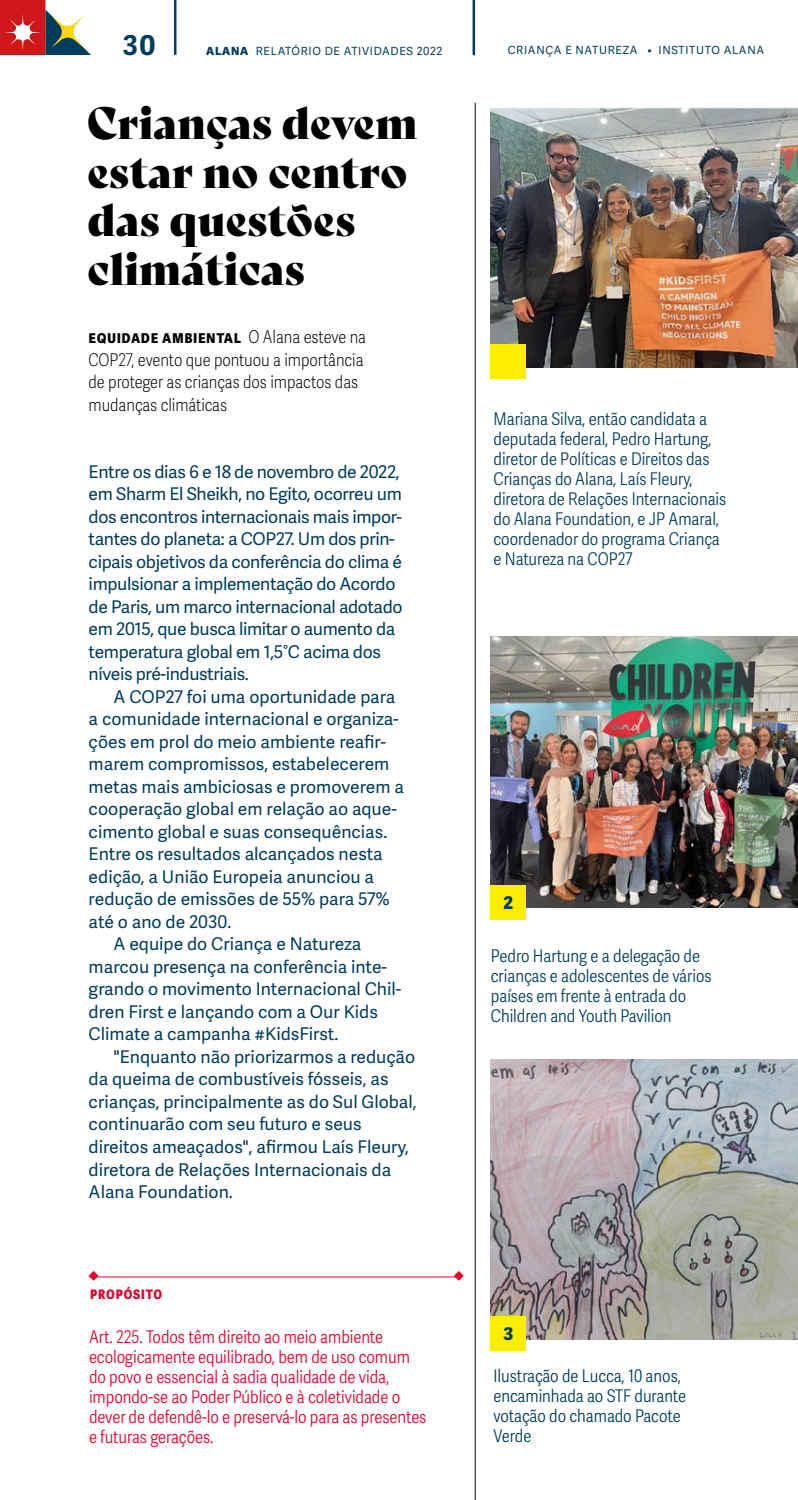
<style>
.page{position:relative;width:798px;height:1500px;background:#fff}
.page>*{position:absolute;margin:0;border:0;box-sizing:border-box;transform-origin:0 0}
.t1{font:43.75px/48.8px "Bely Display";color:#000}
.t2{font:700 27.38px "Adelle Sans";color:#003c5c}
.t3{font:17.5px "Adelle Sans";color:#003c5c}
.t4{font:300 17.5px/20px "Adelle Sans Cnd";color:#003c5c}
.t5{font:17.5px "Adelle Sans";letter-spacing:-.02em;color:#003c5c}
.t6{font:300 17.5px/20px "Adelle Sans Cnd";color:#e4032e}
.t7{font:100 17.5px/22.5px "Adelle Sans Cnd";color:#000}
.t8{font:800 17.5px "Adelle Sans";color:#003c5c}
.t9{font:800 13px "Adelle Sans Cnd";letter-spacing:.07em;color:#e4032e}
.t10{font:11.25px "Adelle Sans";letter-spacing:.06em;color:#003c5c}
.s1{font-weight:800}
.s2{font-weight:700}
</style>
<div class="page">
<img style="left:490px;top:107px;width:307px;height:261px">
<hr style="left:474px;top:103px;width:1px;height:1397px;background:#000">
<img style="left:490px;top:637px;width:307px;height:270px">
<div style="left:490px;top:885px;width:35px;height:35px;background:#ffed00"></div>
<img style="left:490px;top:1059px;width:307px;height:280px">
<div style="left:490px;top:1316px;width:35px;height:35px;background:#ffed00"></div>
<div style="left:490px;top:344px;width:35px;height:35px;background:#ffed00"></div>
<hr style="left:89px;top:1277px;width:368px;height:1px;background:#e4032e">
<svg style="left:89px;top:1271px;width:9px;height:10px"></svg>
<svg style="left:453px;top:1271px;width:10px;height:10px"></svg>
<hr style="left:174px;top:0;width:2px;height:55px;background:#003c5c">
<hr style="left:472px;top:0;width:3px;height:55px;background:#003c5c">
<svg style="left:0;top:0;width:91px;height:55px"></svg>
<h2 class="t2" style="left:123px;top:29px;width:34px">30</h2>
<p class="t10" style="left:206px;top:44px;width:237px"><span class="s1">ALANA</span> RELATÓRIO DE ATIVIDADES 2022</p>
<p class="t10" style="left:507px;top:44px;width:17px">Crian</p>
<p class="t10" style="left:545px;top:44px;width:48px">ça e Natureza</p>
<p class="t10" style="left:647px;top:44px;width:24px">• Instituto</p>
<p class="t10" style="left:723px;top:44px;width:18px">Alana</p>
<h1 class="t1" style="left:87px;top:95px;width:332px">Crianças devem estar no centro das questões climáticas</h1>
<h2 class="t7" style="left:88px;top:327px;width:279px"><span class="s2">equidade ambiental</span> O Alana esteve na COP27, evento que pontuou a importância de proteger as crianças dos impactos das mudanças climáticas</h2>
<p class="t5" style="left:89px;top:462px;width:312px">Entre os dias 6 e 18 de novembro de 2022,</p>
<p class="t5" style="left:89px;top:484px;width:314px">em Sharm El Sheikh, no Egito, ocorreu um</p>
<p class="t5" style="left:89px;top:507px;width:315px">dos encontros internacionais mais impor-</p>
<p class="t5" style="left:89px;top:529px;width:307px">tantes do planeta: a COP27. Um dos prin-</p>
<p class="t5" style="left:89px;top:552px;width:315px">cipais objetivos da conferência do clima é</p>
<p class="t5" style="left:89px;top:574px;width:308px">impulsionar a implementação do Acordo</p>
<p class="t5" style="left:89px;top:597px;width:315px">de Paris, um marco internacional adotado</p>
<p class="t5" style="left:89px;top:619px;width:308px">em 2015, que busca limitar o aumento da</p>
<p class="t5" style="left:89px;top:642px;width:294px">temperatura global em 1,5°C acima dos</p>
<p class="t5" style="left:89px;top:664px;width:162px">níveis pré-industriais.</p>
<p class="t3" style="left:113px;top:687px;width:283px">A COP27 foi uma oportunidade para</p>
<p class="t3" style="left:89px;top:709px;width:311px">a comunidade internacional e organiza-</p>
<p class="t3" style="left:89px;top:732px;width:298px">ções em prol do meio ambiente reafir-</p>
<p class="t3" style="left:89px;top:754px;width:302px">marem compromissos, estabelecerem</p>
<p class="t3" style="left:89px;top:777px;width:316px">metas mais ambiciosas e promoverem a</p>
<p class="t3" style="left:89px;top:799px;width:309px">cooperação global em relação ao aque-</p>
<p class="t3" style="left:89px;top:822px;width:300px">cimento global e suas consequências.</p>
<p class="t3" style="left:89px;top:844px;width:295px">Entre os resultados alcançados nesta</p>
<p class="t3" style="left:89px;top:867px;width:287px">edição, a União Europeia anunciou a</p>
<p class="t3" style="left:89px;top:889px;width:302px">redução de emissões de 55% para 57%</p>
<p class="t3" style="left:89px;top:912px;width:144px">até o ano de 2030.</p>
<p class="t3" style="left:113px;top:934px;width:249px">A equipe do Criança e Natureza</p>
<p class="t3" style="left:89px;top:957px;width:300px">marcou presença na conferência inte-</p>
<p class="t3" style="left:89px;top:979px;width:314px">grando o movimento Internacional Chil-</p>
<p class="t3" style="left:89px;top:1002px;width:291px">dren First e lançando com a Our Kids</p>
<p class="t3" style="left:89px;top:1024px;width:251px">Climate a campanha #KidsFirst.</p>
<p class="t3" style="left:113px;top:1047px;width:303px">"Enquanto não priorizarmos a redução</p>
<p class="t3" style="left:89px;top:1069px;width:301px">da queima de combustíveis fósseis, as</p>
<p class="t3" style="left:89px;top:1092px;width:329px">crianças, principalmente as do Sul Global,</p>
<p class="t3" style="left:89px;top:1114px;width:274px">continuarão com seu futuro e seus</p>
<p class="t3" style="left:89px;top:1137px;width:322px">direitos ameaçados", afirmou Laís Fleury,</p>
<p class="t3" style="left:89px;top:1159px;width:304px">diretora de Relações Internacionais da</p>
<p class="t3" style="left:89px;top:1182px;width:146px">Alana Foundation.</p>
<p class="t9" style="left:90px;top:1287px;width:74px">PROPÓSITO</p>
<p class="t6" style="left:89px;top:1327px;width:339px">Art. 225. Todos têm direito ao meio ambiente ecologicamente equilibrado, bem de uso comum do povo e essencial à sadia qualidade de vida, impondo-se ao Poder Público e à coletividade o dever de defendê-lo e preservá-lo para as presentes e futuras gerações.</p>
<p class="t4" style="left:493px;top:410px;width:234px">Mariana Silva, então candidata a deputada federal, Pedro Hartung, diretor de Políticas e Direitos das<br>Crianças do Alana, Laís Fleury, diretora de Relações Internacionais do Alana Foundation, e JP Amaral, coordenador do programa Criança e Natureza na COP27</p>
<p class="t8" style="left:503px;top:891px;width:11px">2</p>
<p class="t4" style="left:490px;top:946px;width:222px">Pedro Hartung e a delegação de crianças e adolescentes de vários países em frente à entrada do<br>Children and Youth Pavilion</p>
<p class="t8" style="left:503px;top:1323px;width:11px">3</p>
<p class="t4" style="left:493px;top:1366px;width:194px">Ilustração de Lucca, 10 anos, encaminhada ao STF durante votação do chamado Pacote<br>Verde</p>
</div>
